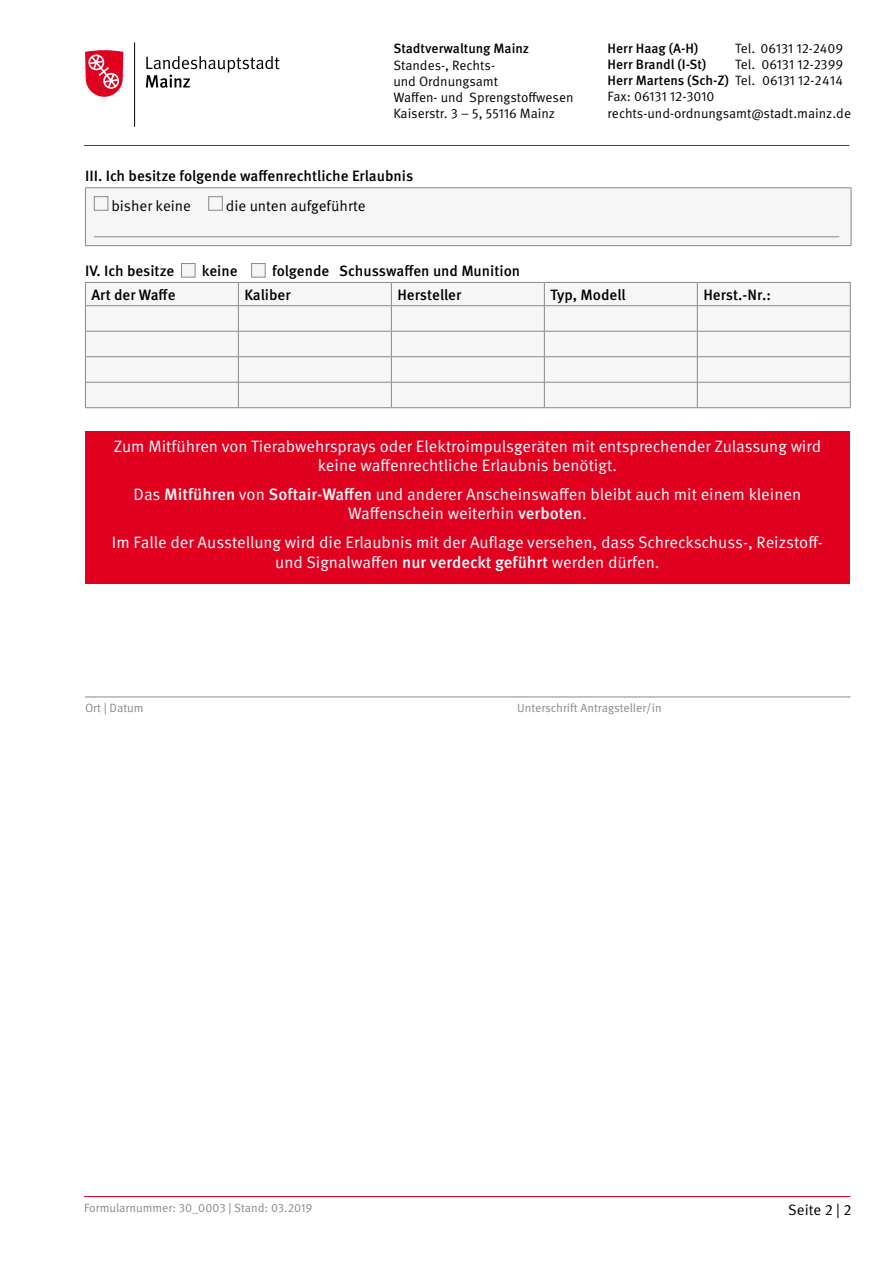
<style>
.page{position:relative;width:893px;height:1263px;background:#fff}
.page>*{position:absolute;margin:0;border:0;box-sizing:border-box;transform-origin:0 0}
.t1{font:16.5px/19.8px "Meta OT";color:#fff;text-align:center}
.t2{font:500 15px "Meta OT";color:#000}
.t3{font:15px "Meta OT";color:#000}
.t4{font:13.5px/16.2px "Meta OT";color:#000}
.t5{font:500 13.5px "Meta OT";color:#000}
.t6{font:12px "Meta OT";color:#87888a}
.s1{font-weight:500}
</style>
<div class="page">
<svg style="left:146px;top:56px;width:134px;height:32px"></svg>
<hr style="left:134px;top:42px;width:1px;height:85px;background:#000">
<svg style="left:85px;top:50px;width:38px;height:47px"></svg>
<hr style="left:84px;top:145px;width:765px;height:1px;background:#e20020">
<hr style="left:84px;top:1196px;width:766px;height:1px;background:#e20020">
<div style="left:85px;top:188px;width:766px;height:58px;background:#f6f6f6"></div>
<hr style="left:85px;top:187px;width:766px;height:1px;background:#87888a">
<hr style="left:85px;top:188px;width:1px;height:57px;background:#87888a">
<hr style="left:85px;top:245px;width:766px;height:1px;background:#87888a">
<hr style="left:851px;top:188px;width:1px;height:57px;background:#87888a">
<div style="left:94px;top:196px;width:14px;height:15px;background:#f6f6f6;border:1px solid #87888a"></div>
<div style="left:208px;top:196px;width:15px;height:15px;background:#f6f6f6;border:1px solid #87888a"></div>
<hr style="left:94px;top:236px;width:745px;height:1px;background:#87888a">
<div style="left:181px;top:263px;width:14px;height:14px;background:#f6f6f6;border:1px solid #87888a"></div>
<div style="left:251px;top:263px;width:15px;height:14px;background:#f6f6f6;border:1px solid #87888a"></div>
<div style="left:86px;top:283px;width:764px;height:124px;background:#f6f6f6"></div>
<hr style="left:85px;top:282px;width:153px;height:1px;background:#87888a">
<hr style="left:238px;top:282px;width:153px;height:1px;background:#87888a">
<hr style="left:391px;top:282px;width:153px;height:1px;background:#87888a">
<hr style="left:544px;top:282px;width:153px;height:1px;background:#87888a">
<hr style="left:697px;top:282px;width:154px;height:1px;background:#87888a">
<hr style="left:85px;top:305px;width:153px;height:1px;background:#87888a">
<hr style="left:238px;top:305px;width:153px;height:1px;background:#87888a">
<hr style="left:391px;top:305px;width:153px;height:1px;background:#87888a">
<hr style="left:544px;top:305px;width:153px;height:1px;background:#87888a">
<hr style="left:697px;top:305px;width:154px;height:1px;background:#87888a">
<hr style="left:85px;top:331px;width:153px;height:1px;background:#87888a">
<hr style="left:238px;top:331px;width:153px;height:1px;background:#87888a">
<hr style="left:391px;top:331px;width:153px;height:1px;background:#87888a">
<hr style="left:544px;top:331px;width:153px;height:1px;background:#87888a">
<hr style="left:697px;top:331px;width:154px;height:1px;background:#87888a">
<hr style="left:85px;top:356px;width:153px;height:1px;background:#87888a">
<hr style="left:238px;top:356px;width:153px;height:1px;background:#87888a">
<hr style="left:391px;top:356px;width:153px;height:1px;background:#87888a">
<hr style="left:544px;top:356px;width:153px;height:1px;background:#87888a">
<hr style="left:697px;top:356px;width:154px;height:1px;background:#87888a">
<hr style="left:85px;top:382px;width:153px;height:1px;background:#87888a">
<svg style="left:85px;top:283px;width:1px;height:124px"></svg>
<hr style="left:238px;top:382px;width:153px;height:1px;background:#87888a">
<svg style="left:238px;top:283px;width:1px;height:124px"></svg>
<hr style="left:391px;top:382px;width:153px;height:1px;background:#87888a">
<svg style="left:391px;top:283px;width:1px;height:124px"></svg>
<hr style="left:544px;top:382px;width:153px;height:1px;background:#87888a">
<svg style="left:544px;top:283px;width:1px;height:124px"></svg>
<hr style="left:697px;top:382px;width:154px;height:1px;background:#87888a">
<svg style="left:697px;top:283px;width:1px;height:124px"></svg>
<svg style="left:850px;top:283px;width:1px;height:124px"></svg>
<hr style="left:85px;top:407px;width:153px;height:1px;background:#87888a">
<hr style="left:238px;top:407px;width:153px;height:1px;background:#87888a">
<hr style="left:391px;top:407px;width:153px;height:1px;background:#87888a">
<hr style="left:544px;top:407px;width:153px;height:1px;background:#87888a">
<hr style="left:697px;top:407px;width:154px;height:1px;background:#87888a">
<hr style="left:85px;top:697px;width:765px;height:1px;background:#87888a">
<div style="left:85px;top:431px;width:765px;height:152px;background:#e20020"></div>
<p class="t5" style="left:393px;top:40px;width:137px">Stadtverwaltung Mainz</p>
<p class="t4" style="left:393px;top:57px;width:182px">Standes-, Rechts-<br>und Ordnungsamt<br>Waffen- und Sprengstoffwesen<br>Kaiserstr. 3 – 5, 55116 Mainz</p>
<p class="t2" style="left:85px;top:167px;width:330px">III. Ich besitze folgende waffenrechtliche Erlaubnis</p>
<p class="t3" style="left:111px;top:196px;width:81px">bisher keine</p>
<p class="t3" style="left:226px;top:196px;width:141px">die unten aufgeführte</p>
<p class="t5" style="left:608px;top:40px;width:92px">Herr Haag (A-H)</p>
<p class="t4" style="left:735px;top:40px;width:109px">Tel. 06131 12-2409</p>
<p class="t5" style="left:608px;top:56px;width:100px">Herr Brandl (I-St)</p>
<p class="t4" style="left:608px;top:56px;width:245px;text-indent:128px">Tel. 06131 12-2399<br><span class="s1">Herr Martens (Sch-Z)</span> Tel. 06131 12-2414<br>Fax: 06131 12-3010 rechts-und-ordnungsamt@stadt.mainz.de</p>
<p class="t2" style="left:85px;top:261px;width:91px">IV. Ich besitze</p>
<p class="t2" style="left:202px;top:261px;width:37px">keine</p>
<p class="t2" style="left:272px;top:261px;width:250px">folgende Schusswaffen und Munition</p>
<p class="t2" style="left:91px;top:285px;width:86px">Art der Waffe</p>
<p class="t2" style="left:244px;top:285px;width:48px">Kaliber</p>
<p class="t2" style="left:397px;top:285px;width:65px">Hersteller</p>
<p class="t2" style="left:550px;top:285px;width:77px">Typ, Modell</p>
<p class="t2" style="left:703px;top:285px;width:69px">Herst.-Nr.:</p>
<p class="t1" style="left:114px;top:436px;width:709px">Zum Mitführen von Tierabwehrsprays oder Elektroimpulsgeräten mit entsprechender Zulassung wird keine waffenrechtliche Erlaubnis benötigt.</p>
<p class="t1" style="left:134px;top:484px;width:669px">Das <span class="s1">Mitführen</span> von <span class="s1">Softair-Waffen</span> und anderer Anscheinswaffen bleibt auch mit einem kleinen<br>Waffenschein weiterhin <span class="s1">verboten</span>.</p>
<p class="t1" style="left:112px;top:532px;width:712px">Im Falle der Ausstellung wird die Erlaubnis mit der Auflage versehen, dass Schreckschuss-, Reizstoff&shy;und Signalwaffen <span class="s1">nur verdeckt geführt</span> werden dürfen.</p>
<p class="t6" style="left:85px;top:700px;width:60px">Ort | Datum</p>
<p class="t6" style="left:517px;top:700px;width:146px">Unterschrift Antragsteller/in</p>
<p class="t6" style="left:84px;top:1201px;width:230px">Formularnummer: 30_0003 | Stand: 03.2019</p>
<p class="t3" style="left:788px;top:1200px;width:65px">Seite 2 | 2</p>
</div>
